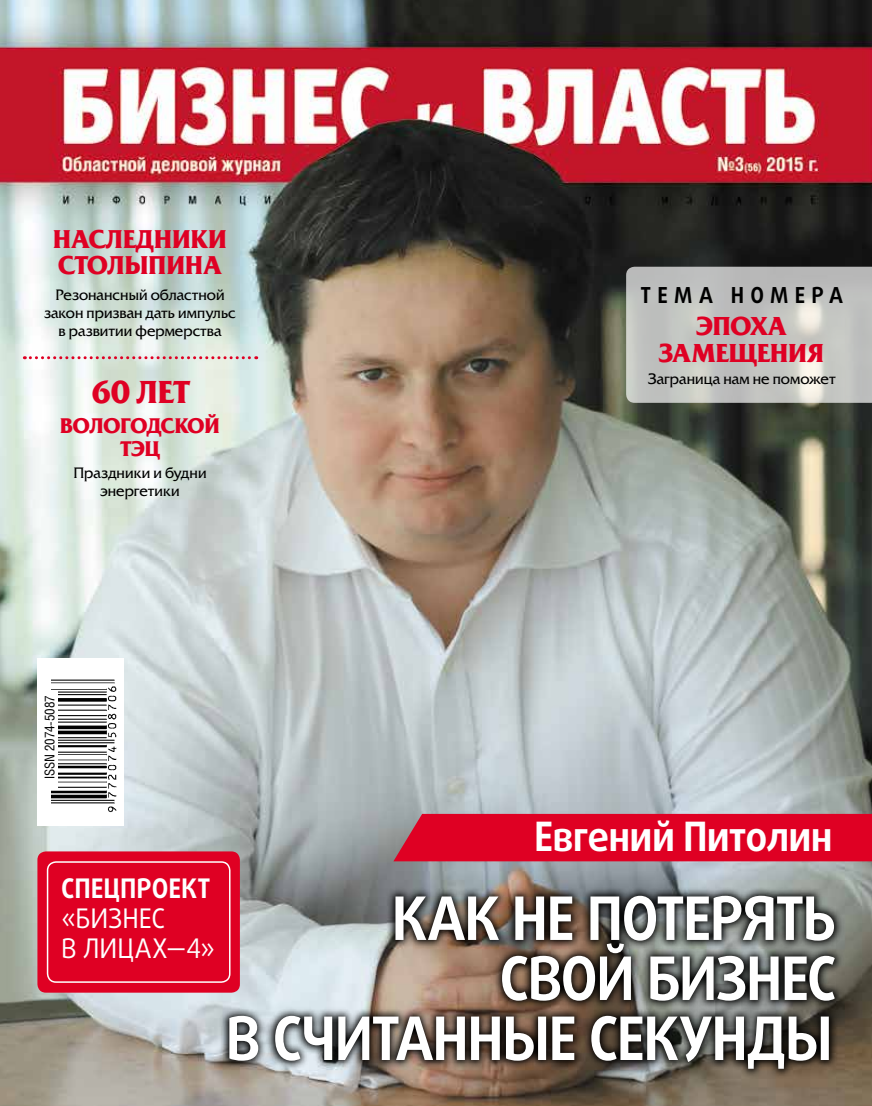
<style>
.page{position:relative;width:872px;height:1106px;background:#fff}
.page>*{position:absolute;margin:0;border:0;box-sizing:border-box;transform-origin:0 0}
.t1{font:700 60px/60px "Daxline POSLF Cyr";letter-spacing:-.03em;color:#fff;text-align:right;scale:.95 1}
.t2{font:700 40.5px "Daxline POSLF Cyr";letter-spacing:-.02em;color:#fff;scale:.95 1}
.t3{font:700 31.5px "Friz Quadrata C";color:#df0023}
.t4{font:27px/30px "Daxline POSLF Cyr";color:#fff;scale:.95 1}
.t5{font:700 27px "Daxline POSLF Cyr";color:#fff;scale:.95 1}
.t6{font:700 25.65px/27.6px "Friz Quadrata C";letter-spacing:-.005em;color:#df0023;text-align:center}
.t7{font:700 25.5px/25.5px "Friz Quadrata C";letter-spacing:-.015em;color:#df0023}
.t8{font:700 22.05px "Daxline POSLF Cyr";letter-spacing:.3em;color:#000;scale:.95 1}
.t9{font:700 21px/22.5px "Friz Quadrata C";letter-spacing:-.015em;color:#df0023;text-align:center}
.t10{font:15px/18px "Friz Quadrata C";letter-spacing:.005em;color:#000;text-align:center}
.t11{font:13.5px "Helios Cond C";letter-spacing:-.01em;color:#000}
</style>
<div class="page">
<img style="left:0;top:0;width:872px;height:1106px">
<svg style="left:626px;top:267px;width:246px;height:136px;background:#c2c3c0"></svg>
<div style="left:37px;top:658px;width:87px;height:167px;background:#fff"></div>
<img style="left:52px;top:679px;width:65px;height:134px">
<div style="left:47px;top:691px;width:11px;height:98px;background:#fff"></div>
<div style="left:393px;top:814px;width:479px;height:47px;background:#df0023"></div>
<svg style="left:219px;top:886px;width:625px;height:192px;background:#5f5b57"></svg>
<svg style="left:24px;top:356px;width:233px;height:3px"></svg>
<div style="left:37px;top:851px;width:203px;height:141px;background:#df0023;border-radius:9px"></div>
<div style="left:47px;top:861px;width:183px;height:121px;border:2px solid #fff;border-radius:9px"></div>
<h3 class="t7" style="left:53px;top:227px;width:176px">НАСЛЕДНИКИ<br>СТОЛЫПИНА</h3>
<p class="t10" style="left:44px;top:286px;width:193px">Резонансный областной закон призван дать импульс в развитии фермерства</p>
<h3 class="t3" style="left:91px;top:374px;width:99px">60 ЛЕТ</h3>
<h3 class="t9" style="left:60px;top:415px;width:162px">ВОЛОГОДСКОЙ<br>ТЭЦ</h3>
<p class="t10" style="left:74px;top:464px;width:134px">Праздники и будни энергетики</p>
<p class="t11" style="left:42px;top:779px;width:85px;rotate:-90deg">ISSN 2074-5087</p>
<h3 class="t8" style="left:640px;top:282px;width:214px">ТЕМА НОМЕРА</h3>
<h3 class="t6" style="left:659px;top:312px;width:166px">ЭПОХА<br>ЗАМЕЩЕНИЯ</h3>
<p class="t10" style="left:648px;top:370px;width:189px">Заграница нам не поможет</p>
<h2 class="t2" style="left:534px;top:813px;width:316px">Евгений Питолин</h2>
<h3 class="t5" style="left:61px;top:872px;width:159px">СПЕЦПРОЕКТ</h3>
<h3 class="t4" style="left:61px;top:903px;width:164px">«БИЗНЕС<br>В ЛИЦАХ—4»</h3>
<h1 class="t1" style="left:225px;top:888px;width:645px">КАК НЕ ПОТЕРЯТЬ<br>СВОЙ БИЗНЕС<br>В СЧИТАННЫЕ СЕКУНДЫ</h1>
</div>
